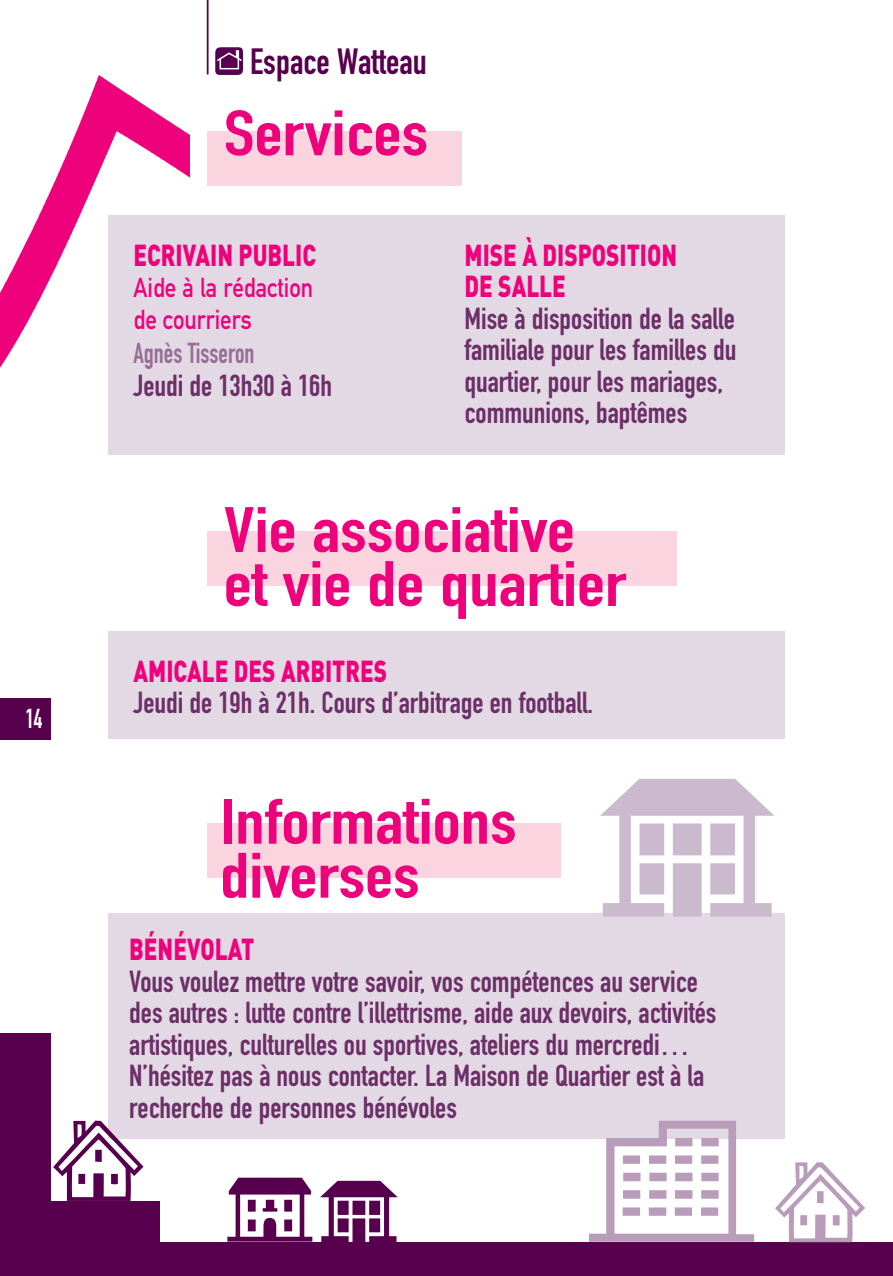
<style>
.page{position:relative;width:893px;height:1276px;background:#fff}
.page>*{position:absolute;margin:0;border:0;box-sizing:border-box;transform-origin:0 0}
.t1{font:207.9px "Cairo";color:#b89cba}
.t2{font:180px "Communications P02";color:#cbb9ce}
.t3{font:105.6px "Eclectic One";color:#56004e}
.t4{font:63px/54px "DIN Engschrift";color:#ed027c;scale:1.2 1}
.t5{font:36px "DIN Engschrift Alternate";color:#56004e}
.t6{font:30px/31.5px "DIN Engschrift Alternate";color:#6c2f68}
.t7{font:900 30px/31.5px "DIN";color:#ed027c;scale:.75 1}
.t8{font:28.5px "DIN Engschrift";color:#966e96;scale:.9 1}
.t9{font:27px/31.5px "DIN Mittelschrift";color:#ed027c;scale:.85 1}
.t10{font:27px "DIN Engschrift";color:#fff;scale:.85 1}
.s1{font-family:"Eclectic One";font-size:105.3px}
</style>
<div class="page">
<img style="left:0;top:75px;width:190px;height:293px">
<div style="left:0;top:697px;width:51px;height:42px;background:#56004e"></div>
<div style="left:0;top:1032px;width:51px;height:244px;background:#56004e"></div>
<div style="left:0;top:1242px;width:893px;height:34px;background:#56004e"></div>
<svg style="left:215px;top:47px;width:28px;height:28px"></svg>
<hr style="left:207px;top:0;width:2px;height:74px;background:#56004e">
<div style="left:208px;top:823px;width:353px;height:54px;background:#fad5df"></div>
<div style="left:208px;top:531px;width:469px;height:54px;background:#fad5df"></div>
<div style="left:108px;top:631px;width:677px;height:108px;background:#e3d9e4"></div>
<div style="left:108px;top:215px;width:677px;height:240px;background:#e3d9e4"></div>
<div style="left:108px;top:913px;width:677px;height:225px;background:#e3d9e4"></div>
<div style="left:208px;top:131px;width:254px;height:54px;background:#fad5df"></div>
<div style="left:30px;top:1200px;width:130px;height:76px;background:#56004e"></div>
<p class="t5" style="left:250px;top:40px;width:178px">Espace Watteau</p>
<h3 class="t4" style="left:224px;top:107px;width:172px">Services</h3>
<p class="t7" style="left:134px;top:238px;width:245px">ECRIVAIN PUBLIC</p>
<p class="t9" style="left:134px;top:272px;width:213px">Aide à la rédaction de courriers</p>
<p class="t8" style="left:134px;top:336px;width:136px">Agnès Tisseron</p>
<p class="t6" style="left:134px;top:370px;width:200px">Jeudi de 13h30 à 16h</p>
<p class="t7" style="left:464px;top:238px;width:285px">MISE À DISPOSITION<br>DE SALLE</p>
<p class="t6" style="left:464px;top:303px;width:273px">Mise à disposition de la salle familiale pour les familles du quartier, pour les mariages, communions, baptêmes</p>
<p class="t10" style="left:25px;top:702px;width:22px">14</p>
<h3 class="t4" style="left:224px;top:503px;width:337px">Vie associative et vie de quartier</h3>
<p class="t7" style="left:134px;top:653px;width:340px">AMICALE DES ARBITRES</p>
<p class="t6" style="left:134px;top:687px;width:461px">Jeudi de 19h à 21h. Cours d’arbitrage en football.</p>
<h3 class="t4" style="left:220px;top:795px;width:249px">Informations diverses</h3>
<h2 class="t2" style="left:589px;top:747px;width:195px">U</h2>
<p class="t7" style="left:129px;top:931px;width:168px">BÉNÉVOLAT</p>
<p class="t6" style="left:129px;top:965px;width:589px">Vous voulez mettre votre savoir, vos compétences au service des autres : lutte contre l’illettrisme, aide aux devoirs, activités artistiques, culturelles ou sportives, ateliers du mercredi… N’hésitez pas à nous contacter. La Maison de Quartier est à la recherche de personnes bénévoles</p>
<h3 class="t3" style="left:49px;top:1113px;width:101px">X</h3>
<h1 class="t1" style="left:588px;top:1066px;width:283px">T<span class="s1">X</span></h1>
</div>
